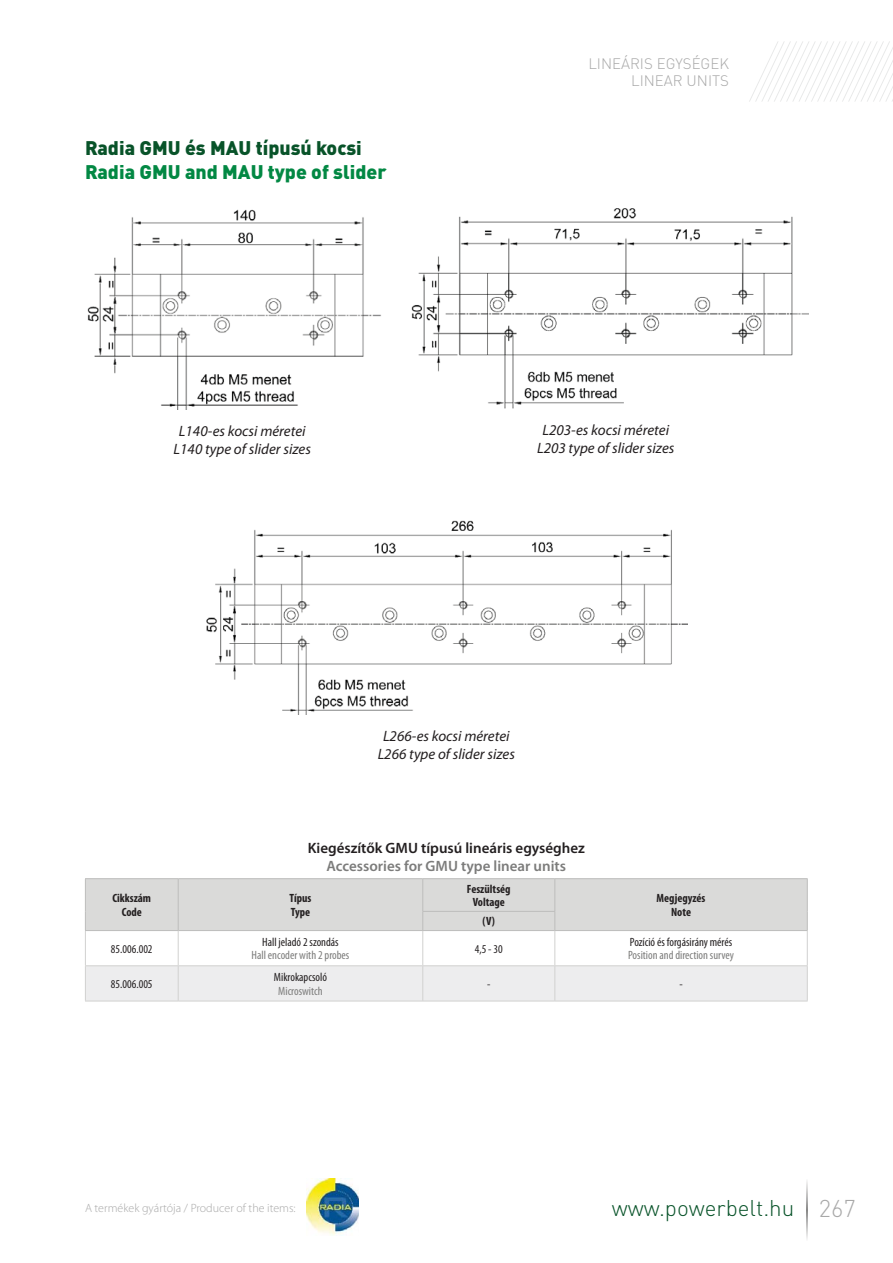
<style>
.page{position:relative;width:893px;height:1263px;background:#fff}
.page>*{position:absolute;margin:0;border:0;box-sizing:border-box;transform-origin:0 0}
.t1{font:300 22.5px "DIN Pro";color:#085329}
.t2{font:900 19.5px "DIN Pro";color:#028843}
.t3{font:900 19.5px "DIN Pro";color:#085329}
.t4{font:italic 15px/18px "Myriad Pro";color:#231f20;text-align:center}
.t5{font:600 15px "Myriad Pro";color:#231f20}
.t6{font:600 15px "Myriad Pro";color:#7c7c7b}
.t7{font:300 15px/17.2px "DIN Pro";color:#a8a8a8;text-align:right}
.t8{font:condensed 12px "Myriad Pro";color:#231f20}
.t9{font:condensed 12px "Myriad Pro";color:#7c7c7b}
.t10{font:700 condensed 12px/13.5px "Myriad Pro";color:#231f20;text-align:center}
.t11{font:300 12px "Myriad Pro";color:#a8a8a8}
.s1{font-size:24px;color:#a8a8a8}
</style>
<div class="page">
<img style="left:307px;top:1179px;width:52px;height:56px">
<svg style="left:749px;top:41px;width:144px;height:61px"></svg>
<svg style="left:807px;top:1181px;width:1px;height:58px"></svg>
<img style="left:87px;top:209px;width:294px;height:201px">
<img style="left:411px;top:208px;width:397px;height:200px">
<img style="left:206px;top:520px;width:481px;height:195px">
<div style="left:86px;top:966px;width:721px;height:35px;background:#ededee"></div>
<hr style="left:85px;top:878px;width:93px;height:1px;background:#bdbdbc">
<hr style="left:178px;top:878px;width:245px;height:1px;background:#bdbdbc">
<hr style="left:423px;top:878px;width:132px;height:1px;background:#bdbdbc">
<hr style="left:555px;top:878px;width:253px;height:1px;background:#bdbdbc">
<div style="left:85px;top:879px;width:723px;height:51px;background:#dadad9"></div>
<hr style="left:85px;top:930px;width:93px;height:1px;background:#bdbdbc">
<hr style="left:178px;top:930px;width:377px;height:1px;background:#bdbdbc">
<hr style="left:555px;top:930px;width:253px;height:1px;background:#bdbdbc">
<hr style="left:85px;top:931px;width:1px;height:34px;background:#d1d1d0">
<hr style="left:178px;top:931px;width:1px;height:34px;background:#d1d1d0">
<hr style="left:422px;top:931px;width:1px;height:34px;background:#d1d1d0">
<hr style="left:554px;top:931px;width:1px;height:34px;background:#d1d1d0">
<hr style="left:807px;top:931px;width:1px;height:34px;background:#d1d1d0">
<hr style="left:85px;top:965px;width:93px;height:1px;background:#d1d1d0">
<hr style="left:85px;top:966px;width:1px;height:35px;background:#d1d1d0">
<hr style="left:178px;top:965px;width:245px;height:1px;background:#d1d1d0">
<hr style="left:178px;top:966px;width:1px;height:35px;background:#d1d1d0">
<hr style="left:423px;top:965px;width:132px;height:1px;background:#d1d1d0">
<hr style="left:422px;top:966px;width:1px;height:35px;background:#d1d1d0">
<hr style="left:555px;top:965px;width:253px;height:1px;background:#d1d1d0">
<hr style="left:554px;top:966px;width:1px;height:35px;background:#d1d1d0">
<hr style="left:807px;top:966px;width:1px;height:35px;background:#d1d1d0">
<hr style="left:85px;top:1001px;width:93px;height:1px;background:#d1d1d0">
<hr style="left:178px;top:1001px;width:377px;height:1px;background:#d1d1d0">
<hr style="left:555px;top:1001px;width:253px;height:1px;background:#d1d1d0">
<h2 class="t3" style="left:85px;top:137px;width:278px">Radia GMU és MAU típusú kocsi</h2>
<h2 class="t2" style="left:85px;top:161px;width:303px">Radia GMU and MAU type of slider</h2>
<p class="t7" style="left:588px;top:55px;width:142px">LINEÁRIS EGYSÉGEK<br>LINEAR UNITS</p>
<p class="t4" style="left:174px;top:422px;width:139px">L140-es kocsi méretei<br>L140 type of slider sizes</p>
<p class="t4" style="left:537px;top:421px;width:139px">L203-es kocsi méretei<br>L203 type of slider sizes</p>
<p class="t4" style="left:378px;top:727px;width:139px">L266-es kocsi méretei<br>L266 type of slider sizes</p>
<p class="t5" style="left:308px;top:839px;width:279px">Kiegészítők GMU típusú lineáris egységhez</p>
<p class="t6" style="left:327px;top:857px;width:241px">Accessories for GMU type linear units</p>
<p class="t10" style="left:112px;top:892px;width:40px">Cikkszám<br>Code</p>
<p class="t10" style="left:289px;top:892px;width:24px;text-align:left">Típus<br>Type</p>
<p class="t10" style="left:467px;top:883px;width:45px">Feszültség<br>Voltage</p>
<p class="t10" style="left:657px;top:892px;width:50px">Megjegyzés<br>Note</p>
<p class="t10" style="left:482px;top:916px;width:14px">(V)</p>
<p class="t8" style="left:111px;top:944px;width:43px">85.006.002</p>
<p class="t8" style="left:630px;top:937px;width:104px">Pozíció és forgásirány mérés</p>
<p class="t9" style="left:628px;top:951px;width:107px">Position and direction survey</p>
<p class="t8" style="left:262px;top:937px;width:78px">Hall jeladó 2 szondás</p>
<p class="t9" style="left:252px;top:951px;width:99px">Hall encoder with 2 probes</p>
<p class="t8" style="left:475px;top:944px;width:29px">4,5 - 30</p>
<p class="t8" style="left:111px;top:979px;width:43px">85.006.005</p>
<p class="t8" style="left:274px;top:973px;width:55px">Mikrokapcsoló</p>
<p class="t9" style="left:278px;top:986px;width:46px">Microswitch</p>
<p class="t11" style="left:85px;top:1203px;width:212px">A termékek gyártója / Producer of the items:</p>
<p class="t8" style="left:487px;top:979px;width:5px">-</p>
<p class="t8" style="left:679px;top:979px;width:5px">-</p>
<h1 class="t1" style="left:612px;top:1195px;width:245px">www.powerbelt.hu <span class="s1">267</span></h1>
</div>
